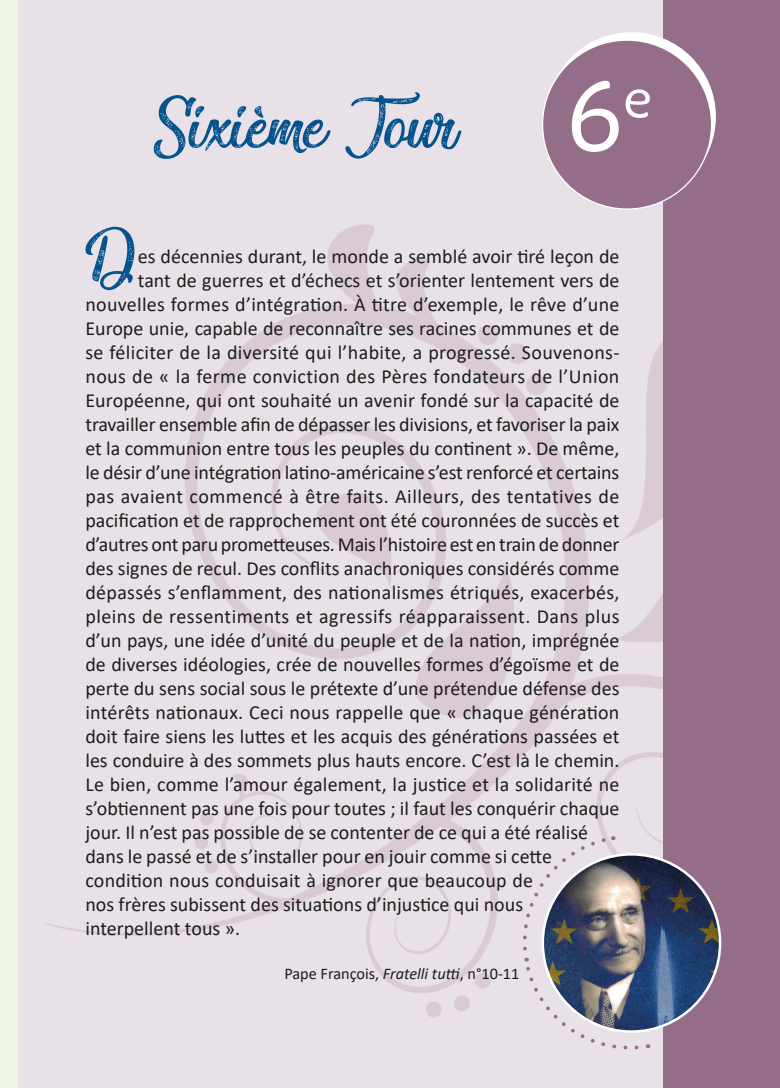
<style>
.page{position:relative;width:780px;height:1088px;background:#fff}
.page>*{position:absolute;margin:0;border:0;box-sizing:border-box;transform-origin:0 0}
.t1{font:98.75px "Maiandra GD";color:#fff}
.t2{font:86.38px "Miraculous&Christmas";color:#05538d}
.t3{font:20px "Calibri";color:#1d1d1b}
.t4{font:20px "Calibri";letter-spacing:.025em;color:#1d1d1b}
.t5{font:20px "Calibri";letter-spacing:.02em;color:#1d1d1b}
.t6{font:16.25px "Calibri";color:#1d1d1b}
.s1{font-style:italic}
</style>
<div class="page">
<div style="left:18px;top:0;width:762px;height:1088px;background:#e8e1e8"></div>
<img style="left:45px;top:103px;width:618px;height:945px">
<div style="left:0;top:0;width:18px;height:1088px;background:#edf5e7"></div>
<img style="left:45px;top:186px;width:32px;height:696px">
<div style="left:663px;top:0;width:117px;height:1088px;background:#946d89"></div>
<div style="left:547px;top:32px;width:168px;height:169px;background:#fff;border-radius:50%"></div>
<div style="left:542px;top:40px;width:169px;height:169px;background:#946d89;border-radius:50%"></div>
<img style="left:542px;top:854px;width:178px;height:177px;border-radius:89px">
<svg style="left:522px;top:958px;width:118px;height:92px"></svg>
<svg style="left:521px;top:835px;width:92px;height:117px"></svg>
<svg style="left:85px;top:227px;width:49px;height:63px"></svg>
<h2 class="t2" style="left:153px;top:81px;width:305px">Sixième Jour</h2>
<h1 class="t1" style="left:567px;top:56px;width:86px">6<sup>e</sup></h1>
<p class="t3" style="left:138px;top:243px;width:483px">es décennies durant, le monde a semblé avoir tiré leçon de</p>
<p class="t3" style="left:138px;top:267px;width:483px">tant de guerres et d’échecs et s’orienter lentement vers de</p>
<p class="t3" style="left:85px;top:291px;width:535px">nouvelles formes d’intégration. À titre d’exemple, le rêve d’une</p>
<p class="t3" style="left:85px;top:315px;width:535px">Europe unie, capable de reconnaître ses racines communes et de</p>
<p class="t3" style="left:85px;top:339px;width:535px">se féliciter de la diversité qui l’habite, a progressé. Souvenons-</p>
<p class="t5" style="left:85px;top:363px;width:535px">nous de « la ferme conviction des Pères fondateurs de l’Union</p>
<p class="t3" style="left:85px;top:387px;width:535px">Européenne, qui ont souhaité un avenir fondé sur la capacité de</p>
<p class="t3" style="left:85px;top:411px;width:535px">travailler ensemble afin de dépasser les divisions, et favoriser la paix</p>
<p class="t3" style="left:85px;top:435px;width:535px">et la communion entre tous les peuples du continent ». De même,</p>
<p class="t3" style="left:85px;top:459px;width:535px">le désir d’une intégration latino-américaine s’est renforcé et certains</p>
<p class="t4" style="left:85px;top:483px;width:535px">pas avaient commencé à être faits. Ailleurs, des tentatives de</p>
<p class="t3" style="left:85px;top:507px;width:535px">pacification et de rapprochement ont été couronnées de succès et</p>
<p class="t3" style="left:85px;top:531px;width:535px">d’autres ont paru prometteuses. Mais l’histoire est en train de donner</p>
<p class="t3" style="left:85px;top:555px;width:535px">des signes de recul. Des conflits anachroniques considérés comme</p>
<p class="t3" style="left:85px;top:579px;width:535px">dépassés s’enflamment, des nationalismes étriqués, exacerbés,</p>
<p class="t4" style="left:85px;top:603px;width:535px">pleins de ressentiments et agressifs réapparaissent. Dans plus</p>
<p class="t3" style="left:85px;top:627px;width:535px">d’un pays, une idée d’unité du peuple et de la nation, imprégnée</p>
<p class="t3" style="left:85px;top:651px;width:535px">de diverses idéologies, crée de nouvelles formes d’égoïsme et de</p>
<p class="t3" style="left:85px;top:675px;width:535px">perte du sens social sous le prétexte d’une prétendue défense des</p>
<p class="t3" style="left:85px;top:699px;width:535px">intérêts nationaux. Ceci nous rappelle que « chaque génération</p>
<p class="t3" style="left:85px;top:723px;width:535px">doit faire siens les luttes et les acquis des générations passées et</p>
<p class="t3" style="left:85px;top:747px;width:535px">les conduire à des sommets plus hauts encore. C’est là le chemin.</p>
<p class="t3" style="left:85px;top:771px;width:535px">Le bien, comme l’amour également, la justice et la solidarité ne</p>
<p class="t3" style="left:85px;top:795px;width:535px">s’obtiennent pas une fois pour toutes ; il faut les conquérir chaque</p>
<p class="t3" style="left:85px;top:819px;width:504px">jour. Il n’est pas possible de se contenter de ce qui a été réalisé</p>
<p class="t3" style="left:85px;top:843px;width:468px">dans le passé et de s’installer pour en jouir comme si cette</p>
<p class="t3" style="left:85px;top:867px;width:449px">condition nous conduisait à ignorer que beaucoup de</p>
<p class="t3" style="left:85px;top:891px;width:439px">nos frères subissent des situations d’injustice qui nous</p>
<p class="t3" style="left:85px;top:915px;width:156px">interpellent tous ».</p>
<p class="t6" style="left:284px;top:962px;width:236px">Pape François, <span class="s1">Fratelli tutti</span>, n°10-11</p>
</div>
